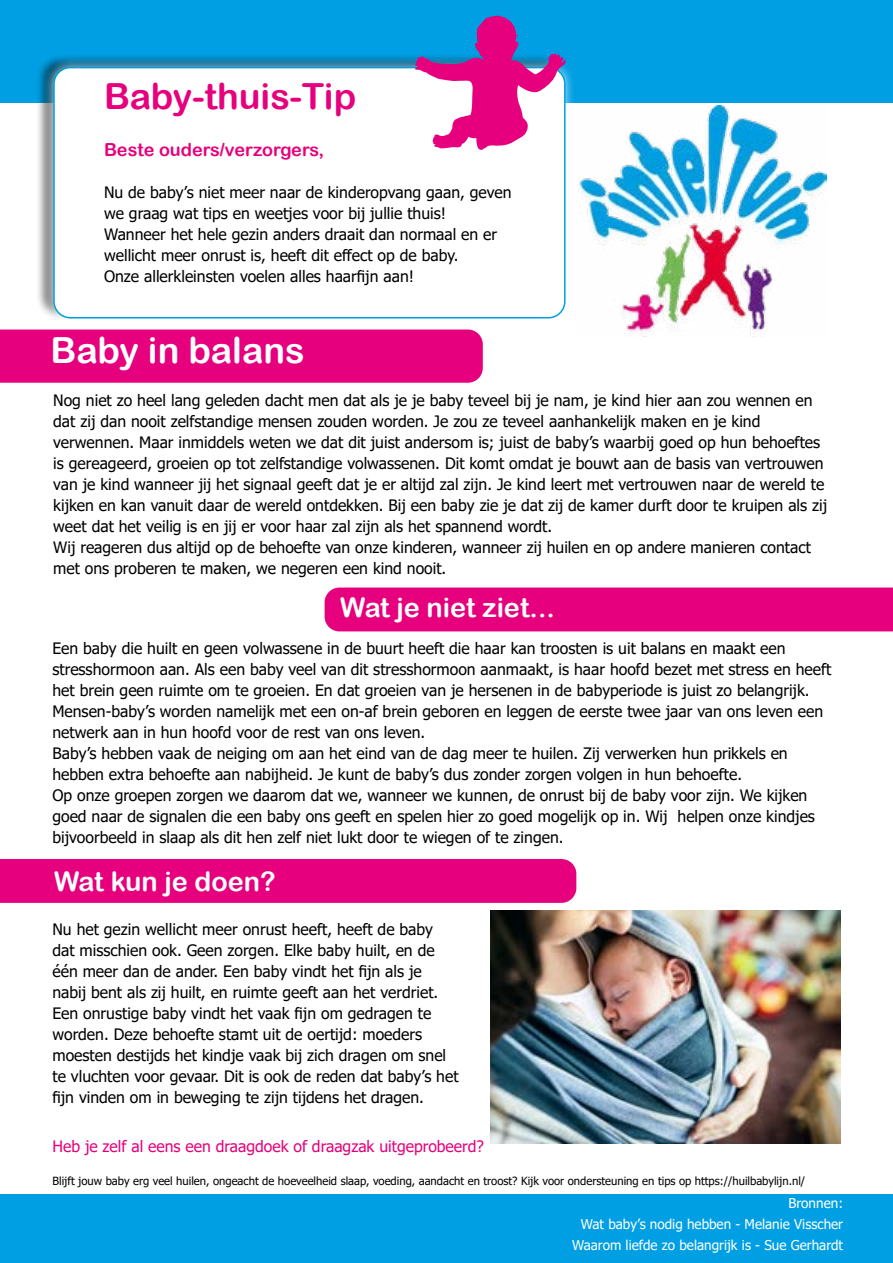
<style>
.page{position:relative;width:893px;height:1263px;background:#fff}
.page>*{position:absolute;margin:0;border:0;box-sizing:border-box;transform-origin:0 0}
.t1{font:36px "Arial Rounded MT Bold";color:#e6007d}
.t2{font:36px "Arial Rounded MT Bold";color:#fff}
.t3{font:27px "Arial Rounded MT Bold";color:#fff}
.t4{font:18px "Arial Rounded MT Bold";color:#e6007d}
.t5{font:15.75px/21px "Tahoma";color:#000}
.t6{font:15.75px "Tahoma";color:#e6007d}
.t7{font:13.5px/21px "Tahoma";color:#fff;text-align:right}
.t8{font:11.25px "Tahoma";color:#000}
</style>
<div class="page">
<div style="left:0;top:0;width:893px;height:102px;background:#009fe3"></div>
<div style="left:0;top:1195px;width:893px;height:68px;background:#009fe3"></div>
<div style="left:36px;top:54px;width:528px;height:267px;background:#000;opacity:.52"></div>
<div style="left:44px;top:58px;width:531px;height:270px;background:#fff;opacity:.75"></div>
<div style="left:54px;top:68px;width:511px;height:250px;background:#fff;border-radius:16px"></div>
<div style="left:53px;top:67px;width:513px;height:251px;border:2px solid #009fe3;border-radius:16px"></div>
<div style="left:0;top:329px;width:483px;height:54px;background:#e6007d"></div>
<svg style="left:415px;top:15px;width:151px;height:135px"></svg>
<div style="left:325px;top:587px;width:568px;height:44px;background:#e6007d"></div>
<div style="left:0;top:859px;width:576px;height:44px;background:#e6007d"></div>
<img style="left:490px;top:910px;width:350px;height:234px">
<img style="left:578px;top:105px;width:248px;height:232px">
<h1 class="t1" style="left:104px;top:75px;width:254px">Baby-thuis-Tip</h1>
<p class="t4" style="left:104px;top:139px;width:222px">Beste ouders/verzorgers,</p>
<p class="t5" style="left:104px;top:182px;width:409px">Nu de baby’s niet meer naar de kinderopvang gaan, geven we graag wat tips en weetjes voor bij jullie thuis!<br>Wanneer het hele gezin anders draait dan normaal en er wellicht meer onrust is, heeft dit effect op de baby.<br>Onze allerkleinsten voelen alles haarfijn aan!</p>
<h1 class="t2" style="left:51px;top:329px;width:256px">Baby in balans</h1>
<p class="t5" style="left:53px;top:390px;width:775px">Nog niet zo heel lang geleden dacht men dat als je je baby teveel bij je nam, je kind hier aan zou wennen en dat zij dan nooit zelfstandige mensen zouden worden. Je zou ze teveel aanhankelijk maken en je kind verwennen. Maar inmiddels weten we dat dit juist andersom is; juist de baby’s waarbij goed op hun behoeftes is gereageerd, groeien op tot zelfstandige volwassenen. Dit komt omdat je bouwt aan de basis van vertrouwen van je kind wanneer jij het signaal geeft dat je er altijd zal zijn. Je kind leert met vertrouwen naar de wereld te kijken en kan vanuit daar de wereld ontdekken. Bij een baby zie je dat zij de kamer durft door te kruipen als zij weet dat het veilig is en jij er voor haar zal zijn als het spannend wordt.<br>Wij reageren dus altijd op de behoefte van onze kinderen, wanneer zij huilen en op andere manieren contact met ons proberen te maken, we negeren een kind nooit.</p>
<h2 class="t3" style="left:340px;top:592px;width:216px">Wat je niet ziet...</h2>
<p class="t5" style="left:52px;top:638px;width:780px">Een baby die huilt en geen volwassene in de buurt heeft die haar kan troosten is uit balans en maakt een stresshormoon aan. Als een baby veel van dit stresshormoon aanmaakt, is haar hoofd bezet met stress en heeft het brein geen ruimte om te groeien. En dat groeien van je hersenen in de babyperiode is juist zo belangrijk.<br>Mensen-baby’s worden namelijk met een on-af brein geboren en leggen de eerste twee jaar van ons leven een netwerk aan in hun hoofd voor de rest van ons leven.<br>Baby’s hebben vaak de neiging om aan het eind van de dag meer te huilen. Zij verwerken hun prikkels en hebben extra behoefte aan nabijheid. Je kunt de baby’s dus zonder zorgen volgen in hun behoefte.<br>Op onze groepen zorgen we daarom dat we, wanneer we kunnen, de onrust bij de baby voor zijn. We kijken goed naar de signalen die een baby ons geeft en spelen hier zo goed mogelijk op in. Wij helpen onze kindjes bijvoorbeeld in slaap als dit hen zelf niet lukt door te wiegen of te zingen.</p>
<h2 class="t3" style="left:54px;top:865px;width:223px">Wat kun je doen?</h2>
<p class="t5" style="left:52px;top:919px;width:408px">Nu het gezin wellicht meer onrust heeft, heeft de baby dat misschien ook. Geen zorgen. Elke baby huilt, en de één meer dan de ander. Een baby vindt het fijn als je nabij bent als zij huilt, en ruimte geeft aan het verdriet.<br>Een onrustige baby vindt het vaak fijn om gedragen te worden. Deze behoefte stamt uit de oertijd: moeders moesten destijds het kindje vaak bij zich dragen om snel te vluchten voor gevaar. Dit is ook de reden dat baby’s het fijn vinden om in beweging te zijn tijdens het dragen.</p>
<p class="t6" style="left:52px;top:1135px;width:433px">Heb je zelf al eens een draagdoek of draagzak uitgeprobeerd?</p>
<p class="t8" style="left:52px;top:1174px;width:754px">Blijft jouw baby erg veel huilen, ongeacht de hoeveelheid slaap, voeding, aandacht en troost? Kijk voor ondersteuning en tips op https://huilbabylijn.nl/</p>
<p class="t7" style="left:572px;top:1193px;width:273px">Bronnen:<br>Wat baby’s nodig hebben - Melanie Visscher<br>Waarom liefde zo belangrijk is - Sue Gerhardt</p>
</div>
